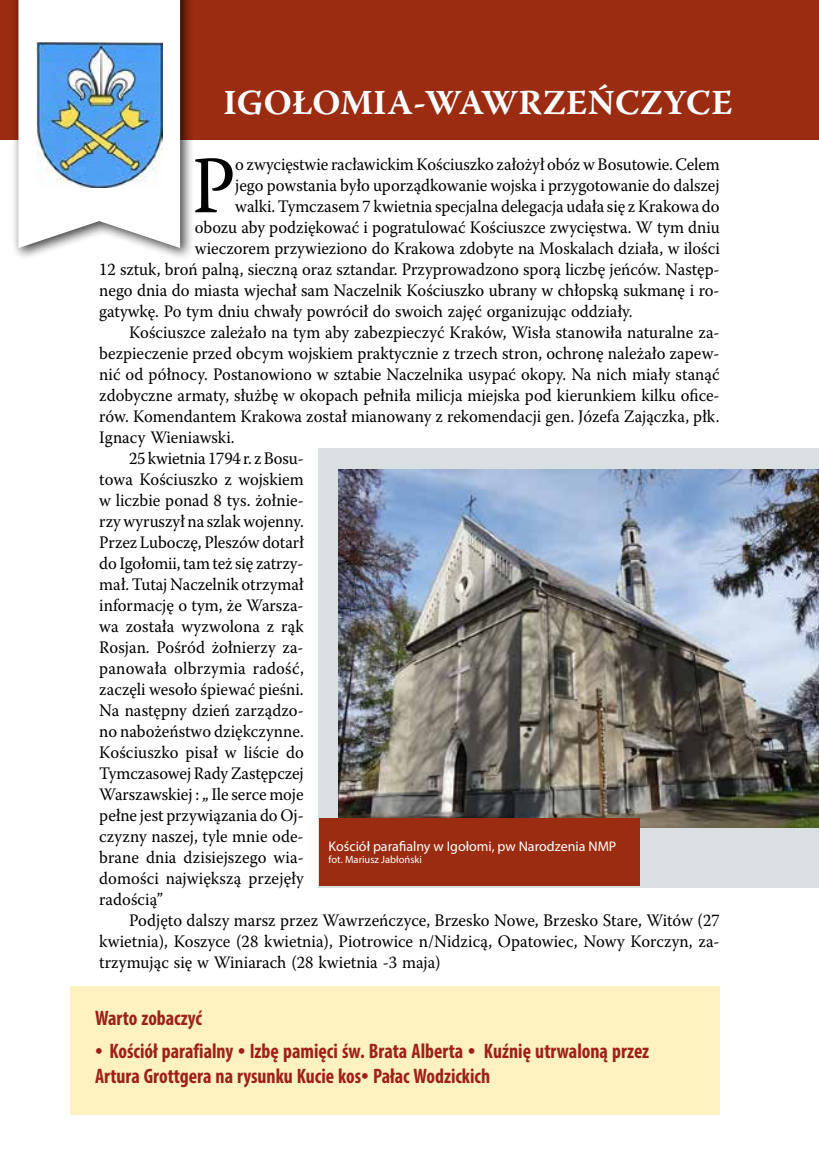
<style>
.page{position:relative;width:819px;height:1166px;background:#fff}
.page>*{position:absolute;margin:0;border:0;box-sizing:border-box;transform-origin:0 0}
.t1{font:81.2px "Warnock Pro";color:#000;scale:.95 1}
.t2{font:700 35px "Warnock Pro";letter-spacing:.01em;color:#fff}
.t3{font:700 condensed 21px/25.2px "Myriad Pro";color:#9f2016;scale:.95 1}
.t4{font:17.5px "Warnock Pro";color:#000;scale:.95 1}
.t5{font:14px "Myriad Pro";color:#fff}
.t6{font:10.5px "Myriad Pro";color:#fff}
.s1{font-family:"Adobe Garamond Pro";font-weight:400;font-stretch:normal}
</style>
<div class="page">
<div style="left:0;top:0;width:819px;height:140px;background:#9b2c11"></div>
<div style="left:11px;top:0;width:183px;height:261px;background:#000;opacity:.75"></div>
<svg style="left:18px;top:0;width:162px;height:248px"></svg>
<img style="left:36px;top:42px;width:126px;height:146px">
<div style="left:318px;top:449px;width:501px;height:439px;background:#dadfe2"></div>
<img style="left:338px;top:470px;width:481px;height:357px">
<div style="left:318px;top:818px;width:321px;height:67px;background:#9b2c11"></div>
<div style="left:70px;top:986px;width:649px;height:129px;background:#fff1c0"></div>
<h2 class="t2" style="left:223px;top:82px;width:510px">IGOŁOMIA-WAWRZEŃCZYCE</h2>
<h1 class="t1" style="left:192px;top:137px;width:48px">P</h1>
<p class="t4" style="left:235px;top:154px;width:511px">o zwycięstwie racławickim Kościuszko założył obóz w Bosutowie. Celem</p>
<p class="t4" style="left:235px;top:175px;width:511px">jego powstania było uporządkowanie wojska i przygotowanie do dalszej</p>
<p class="t4" style="left:235px;top:196px;width:511px">walki. Tymczasem 7 kwietnia specjalna delegacja udała się z Krakowa do</p>
<p class="t4" style="left:195px;top:217px;width:554px">obozu aby podziękować i pogratulować Kościuszce zwycięstwa. W tym dniu</p>
<p class="t4" style="left:195px;top:238px;width:554px">wieczorem przywieziono do Krakowa zdobyte na Moskalach działa, w ilości</p>
<p class="t4" style="left:99px;top:259px;width:654px">12 sztuk, broń palną, sieczną oraz sztandar. Przyprowadzono sporą liczbę jeńców. Następ-</p>
<p class="t4" style="left:99px;top:280px;width:654px">nego dnia do miasta wjechał sam Naczelnik Kościuszko ubrany w chłopską sukmanę i ro-</p>
<p class="t4" style="left:99px;top:301px;width:562px">gatywkę. Po tym dniu chwały powrócił do swoich zajęć organizując oddziały.</p>
<p class="t4" style="left:129px;top:322px;width:623px">Kościuszce zależało na tym aby zabezpieczyć Kraków, Wisła stanowiła naturalne za-</p>
<p class="t4" style="left:99px;top:343px;width:654px">bezpieczenie przed obcym wojskiem praktycznie z trzech stron, ochronę należało zapew-</p>
<p class="t4" style="left:99px;top:364px;width:654px">nić od północy. Postanowiono w sztabie Naczelnika usypać okopy. Na nich miały stanąć</p>
<p class="t4" style="left:99px;top:385px;width:654px">zdobyczne armaty, służbę w okopach pełniła milicja miejska pod kierunkiem kilku ofice-</p>
<p class="t4" style="left:99px;top:406px;width:654px">rów. Komendantem Krakowa został mianowany z rekomendacji gen. Józefa Zajączka, płk.</p>
<p class="t4" style="left:99px;top:427px;width:144px">Ignacy Wieniawski.</p>
<p class="t4" style="left:129px;top:448px;width:185px">25 kwietnia 1794 r. z Bosu-</p>
<p class="t4" style="left:99px;top:469px;width:217px">towa Kościuszko z wojskiem</p>
<p class="t4" style="left:99px;top:490px;width:217px">w liczbie ponad 8 tys. żołnie-</p>
<p class="t4" style="left:99px;top:511px;width:217px">rzy wyruszył na szlak wojenny.</p>
<p class="t4" style="left:99px;top:532px;width:217px">Przez Luboczę, Pleszów dotarł</p>
<p class="t4" style="left:99px;top:553px;width:217px">do Igołomii, tam też się zatrzy-</p>
<p class="t4" style="left:99px;top:574px;width:217px">mał. Tutaj Naczelnik otrzymał</p>
<p class="t4" style="left:99px;top:595px;width:217px">informację o tym, że Warsza-</p>
<p class="t4" style="left:99px;top:616px;width:217px">wa została wyzwolona z rąk</p>
<p class="t4" style="left:99px;top:637px;width:217px">Rosjan. Pośród żołnierzy za-</p>
<p class="t4" style="left:99px;top:658px;width:217px">panowała olbrzymia radość,</p>
<p class="t4" style="left:99px;top:679px;width:217px">zaczęli wesoło śpiewać pieśni.</p>
<p class="t4" style="left:99px;top:700px;width:217px">Na następny dzień zarządzo-</p>
<p class="t4" style="left:99px;top:721px;width:217px">no nabożeństwo dziękczynne.</p>
<p class="t4" style="left:99px;top:742px;width:217px">Kościuszko pisał w liście do</p>
<p class="t4" style="left:99px;top:763px;width:217px">Tymczasowej Rady Zastępczej</p>
<p class="t4" style="left:99px;top:784px;width:217px">Warszawskiej : „ Ile serce moje</p>
<p class="t4" style="left:99px;top:805px;width:217px">pełne jest przywiązania do Oj-</p>
<p class="t4" style="left:99px;top:826px;width:217px">czyzny naszej, tyle mnie ode-</p>
<p class="t4" style="left:99px;top:847px;width:217px">brane dnia dzisiejszego wia-</p>
<p class="t4" style="left:99px;top:868px;width:217px">domości największą przejęły</p>
<p class="t4" style="left:99px;top:889px;width:68px">radością”</p>
<p class="t4" style="left:129px;top:910px;width:623px">Podjęto dalszy marsz przez Wawrzeńczyce, Brzesko Nowe, Brzesko Stare, Witów (27</p>
<p class="t4" style="left:99px;top:931px;width:654px">kwietnia), Koszyce (28 kwietnia), Piotrowice n/Nidzicą, Opatowiec, Nowy Korczyn, za-</p>
<p class="t4" style="left:99px;top:952px;width:361px">trzymując się w Winiarach (28 kwietnia -3 maja)</p>
<p class="t5" style="left:328px;top:837px;width:289px">Kościół parafialny w Igołomi, pw Narodzenia NMP</p>
<p class="t6" style="left:328px;top:853px;width:95px">fot. Mariusz Jabłoński</p>
<p class="t3" style="left:95px;top:1005px;width:114px">Warto zobaczyć</p>
<p class="t3" style="left:95px;top:1037px;width:585px"><span class="s1">•</span> Kościół parafialny <span class="s1">•</span> Izbę pamięci św. Brata Alberta <span class="s1">•</span> Kuźnię utrwaloną przez<br>Artura Grottgera na rysunku Kucie kos<span class="s1">•</span> Pałac Wodzickich</p>
</div>
